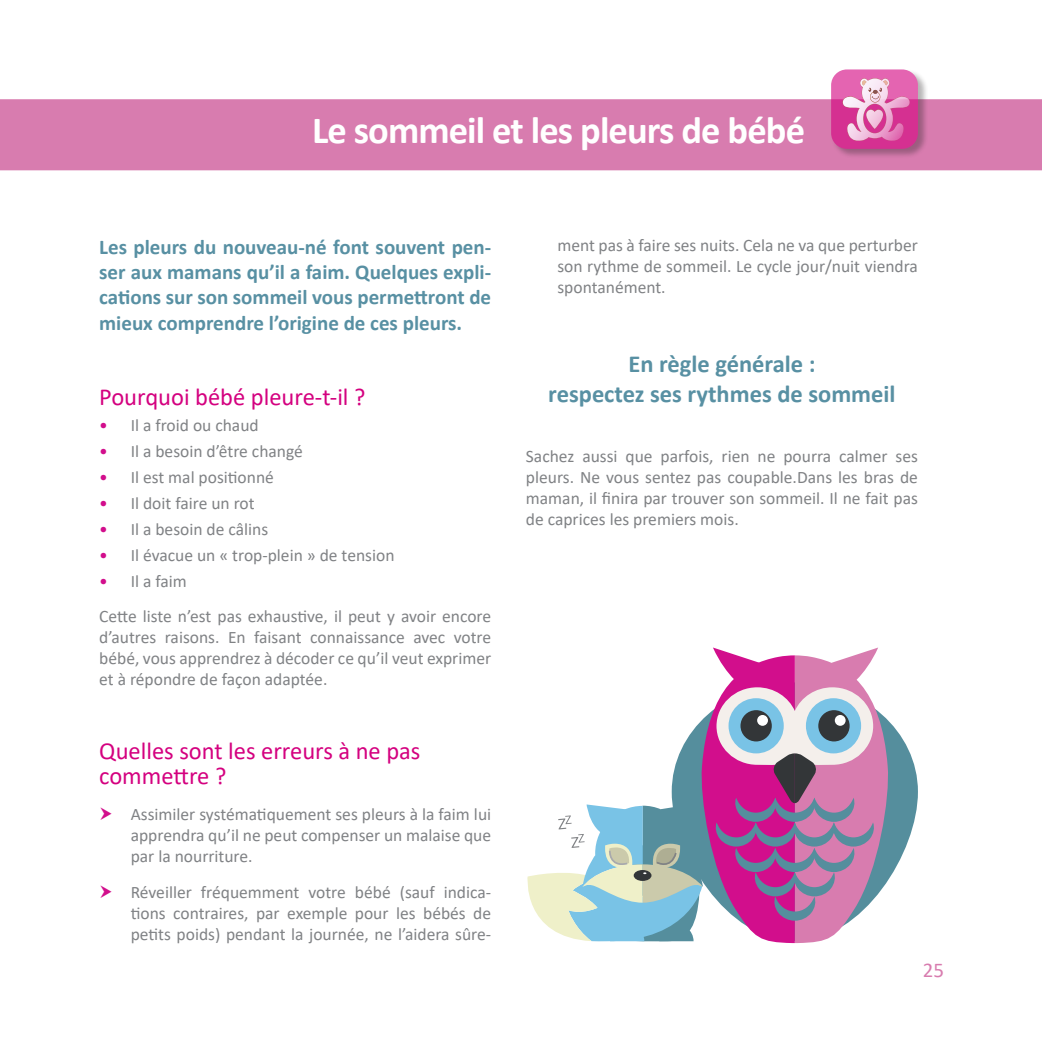
<style>
.page{position:relative;width:1042px;height:1042px;background:#fff}
.page>*{position:absolute;margin:0;border:0;box-sizing:border-box;transform-origin:0 0}
.t1{font:700 38.5px "Calibri";letter-spacing:-.025em;color:#fff}
.t2{font:24.5px/24.5px "Calibri";color:#d4007f}
.t3{font:700 24.5px/29.4px "Calibri";color:#5890a3;text-align:center}
.t4{font:700 21px/25.2px "Calibri";color:#5890a3;text-align:justify}
.t5{font:21px "Calibri";color:#d87caf}
.t6{font:17.5px/21px "Calibri";color:#808285;text-align:justify}
.s1{color:#d20e8c}
</style>
<div class="page">
<div style="left:0;top:99px;width:1042px;height:71px;background:#d87caf"></div>
<svg style="left:890px;top:722px;width:28px;height:155px;fill:#558e9d"></svg>
<svg style="left:527px;top:647px;width:363px;height:296px"></svg>
<div style="left:830px;top:69px;width:98px;height:90px;background:#231f20;opacity:.55"></div>
<svg style="left:832px;top:70px;width:85px;height:78px;background:#db479f"></svg>
<div style="left:831px;top:69px;width:87px;height:80px;border:2px solid #d4007f;border-radius:15px"></div>
<svg style="left:841px;top:78px;width:70px;height:63px;background:#e381ba"></svg>
<p class="t1" style="left:312px;top:103px;width:494px">Le sommeil et les pleurs de bébé</p>
<p class="t4" style="left:99px;top:234px;width:393px">Les pleurs du nouveau-né font souvent pen&shy;ser aux mamans qu’il a faim. Quelques expli&shy;cations sur son sommeil vous permettront de mieux comprendre l’origine de ces pleurs.</p>
<p class="t2" style="left:99px;top:384px;width:268px">Pourquoi bébé pleure-t-il ?</p>
<p class="t6" style="left:99px;top:414px;width:161px"><span class="s1">•</span> Il a froid ou chaud</p>
<p class="t6" style="left:99px;top:440px;width:205px"><span class="s1">•</span> Il a besoin d’être changé</p>
<p class="t6" style="left:99px;top:466px;width:176px"><span class="s1">•</span> Il est mal positionné</p>
<p class="t6" style="left:99px;top:492px;width:157px"><span class="s1">•</span> Il doit faire un rot</p>
<p class="t6" style="left:99px;top:518px;width:170px"><span class="s1">•</span> Il a besoin de câlins</p>
<p class="t6" style="left:99px;top:544px;width:297px"><span class="s1">•</span> Il évacue un « trop-plein » de tension</p>
<p class="t6" style="left:99px;top:570px;width:89px"><span class="s1">•</span> Il a faim</p>
<p class="t6" style="left:99px;top:606px;width:393px">Cette liste n’est pas exhaustive, il peut y avoir encore d’autres raisons. En faisant connaissance avec votre bébé, vous apprendrez à décoder ce qu’il veut exprimer et à répondre de façon adaptée.</p>
<p class="t2" style="left:99px;top:738px;width:323px">Quelles sont les erreurs à ne pas commettre ?</p>
<p class="t6" style="left:131px;top:803px;width:362px">Assimiler systématiquement ses pleurs à la faim lui apprendra qu’il ne peut compenser un malaise que par la nourriture.</p>
<p class="t6" style="left:131px;top:881px;width:362px">Réveiller fréquemment votre bébé (sauf indica&shy;tions contraires, par exemple pour les bébés de petits poids) pendant la journée, ne l’aidera sûre-</p>
<p class="t6" style="left:557px;top:234px;width:362px">ment pas à faire ses nuits. Cela ne va que perturber son rythme de sommeil. Le cycle jour/nuit viendra spontanément.</p>
<p class="t3" style="left:548px;top:349px;width:349px">En règle générale :<br>respectez ses rythmes de sommeil</p>
<p class="t6" style="left:526px;top:445px;width:393px">Sachez aussi que parfois, rien ne pourra calmer ses pleurs. Ne vous sentez pas coupable.Dans les bras de maman, il finira par trouver son sommeil. Il ne fait pas de caprices les premiers mois.</p>
<p class="t5" style="left:922px;top:955px;width:23px">25</p>
</div>
